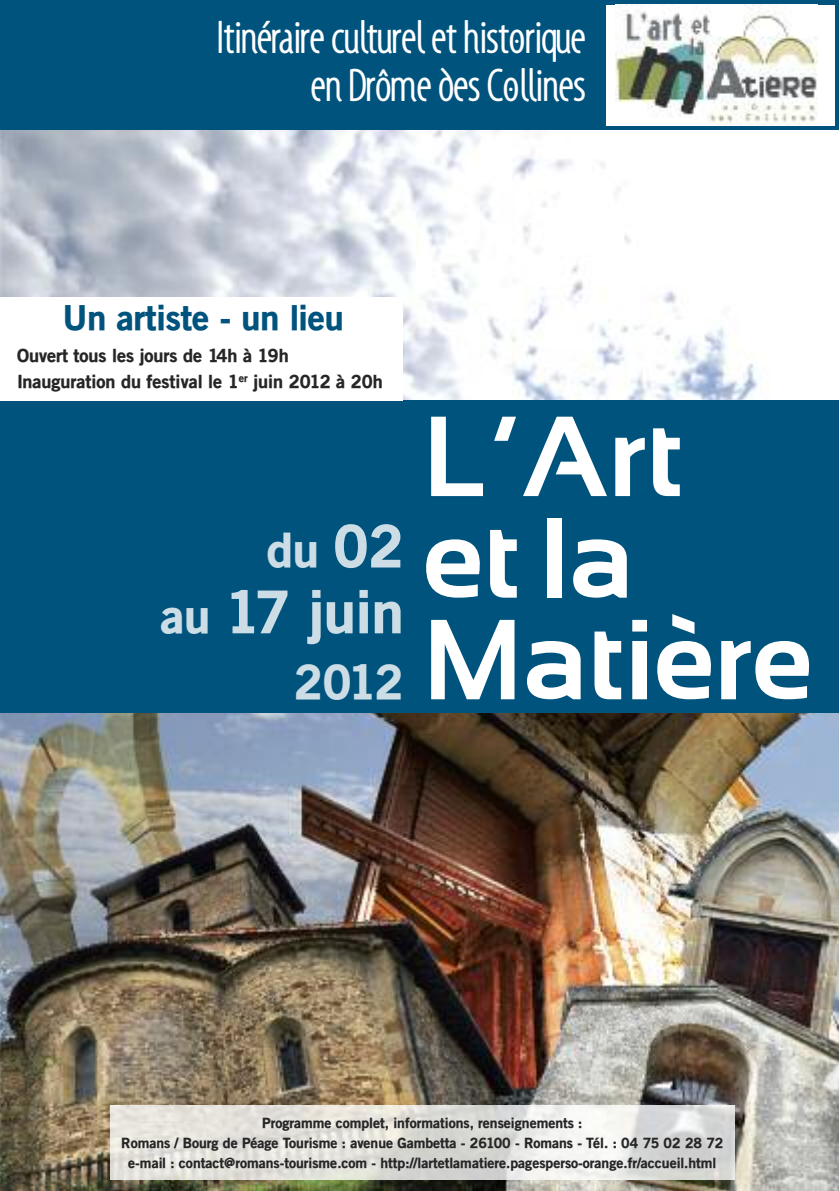
<style>
.page{position:relative;width:840px;height:1191px;background:#fff}
.page>*{position:absolute;margin:0;border:0;box-sizing:border-box;transform-origin:0 0}
.t1{font:700 113.6px/101.6px "Sansation";color:#fff}
.t2{font:900 57.4px "Old Sans";color:#ccdde5}
.t3{font:condensed 47.6px/48.6px "Santana";color:#fff;text-align:right}
.t4{font:900 47px "Old Sans";letter-spacing:-.02em;color:#ccdde5}
.t5{font:900 34px "Old Sans";color:#00537d}
.t6{font:900 18px/25.4px "Old Sans";color:#272627}
.t7{font:900 14px/19.8px "Old Sans";color:#272627;text-align:center}
.s1{font-size:57.4px}
.s2{font-size:47px}
</style>
<div class="page">
<img style="left:0;top:130px;width:838px;height:1061px">
<div style="left:0;top:400px;width:838px;height:312px;background:#00537d"></div>
<div style="left:0;top:1px;width:838px;height:129px;background:#00537d"></div>
<div style="left:605px;top:5px;width:228px;height:121px;background:#fff"></div>
<img style="left:615px;top:5px;width:201px;height:121px">
<div style="left:0;top:297px;width:403px;height:103px;background:#fff"></div>
<img style="left:111px;top:1106px;width:622px;height:73px">
<h3 class="t3" style="left:217px;top:15px;width:370px">Itinéraire culturel ethistorique enDrôme des Collines</h3>
<h3 class="t5" style="left:63px;top:296px;width:282px">Un artiste - un lieu</h3>
<p class="t6" style="left:17px;top:343px;width:367px">Ouvert tous les jours de 14h à 19h<br>Inauguration du festival le 1<sup>er</sup> juin 2012 à 20h</p>
<h3 class="t4" style="left:266px;top:520px;width:138px">du <span class="s1">02</span></h3>
<h2 class="t2" style="left:161px;top:576px;width:244px"><span class="s2">au</span> 17 juin</h2>
<h3 class="t4" style="left:294px;top:652px;width:111px">2012</h3>
<h1 class="t1" style="left:422px;top:405px;width:391px">L’Art<br>et la<br>Matière</h1>
<p class="t7" style="left:121px;top:1113px;width:603px">Programme complet, informations, renseignements :<br>Romans / Bourg de Péage Tourisme : avenue Gambetta - 26100 - Romans - Tél. : 04 75 02 28 72 e-mail : contact@romans-tourisme.com - http://lartetlamatiere.pagesperso-orange.fr/accueil.html</p>
</div>
